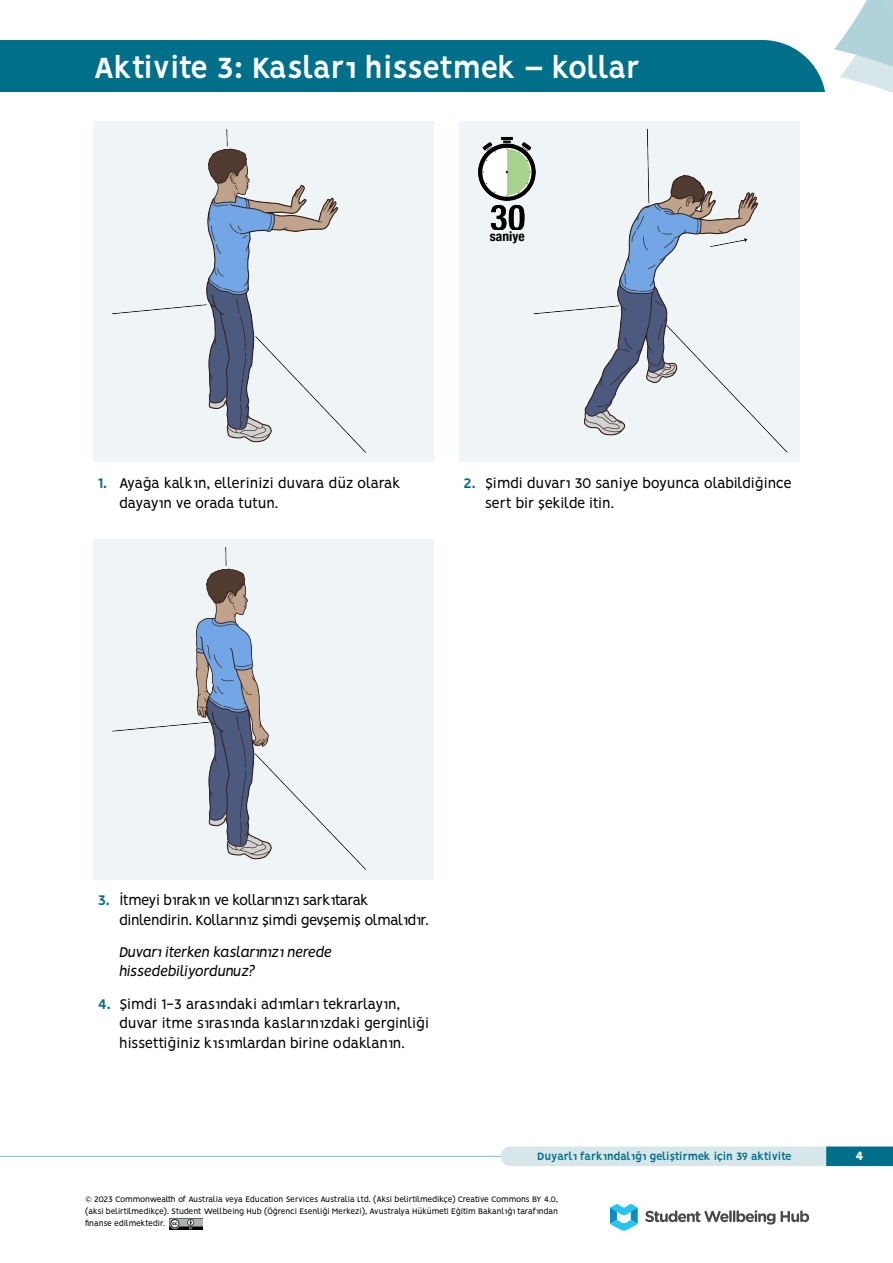
<style>
.page{position:relative;width:893px;height:1263px;background:#fff}
.page>*{position:absolute;margin:0;border:0;box-sizing:border-box;transform-origin:0 0}
.t1{font:700 33px "Vision";letter-spacing:-.03em;color:#fff}
.t2{font:15.75px/19.5px "Vision";color:#000}
.t3{font:15.75px/19.5px "Vision";letter-spacing:-.02em;color:#000}
.t4{font:italic 15.75px/19.5px "Vision";color:#000}
.t5{font:700 condensed 13.5px "Helvetica Neue";color:#000}
.t6{font:800 13.5px "Vision";color:#fff}
.t7{font:700 12px "Vision";color:#00708a}
.t8{font:9px/12px "Vision";letter-spacing:-.02em;color:#000;text-align:justify}
.s1{font-weight:700;color:#00708a}
</style>
<div class="page">
<hr style="left:0;top:1156px;width:893px;height:1px;background:#7ebcc6">
<div style="left:0;top:40px;width:826px;height:51px;background:#00708a"></div>
<div style="left:511px;top:1146px;width:382px;height:20px;background:#d6e6e9"></div>
<div style="left:826px;top:1146px;width:67px;height:20px;background:#00708a"></div>
<svg style="left:610px;top:1204px;width:28px;height:27px"></svg>
<svg style="left:645px;top:1210px;width:130px;height:14px"></svg>
<svg style="left:781px;top:1210px;width:28px;height:12px"></svg>
<svg style="left:834px;top:0;width:59px;height:93px"></svg>
<img style="left:170px;top:1218px;width:32px;height:11px">
<div style="left:94px;top:122px;width:340px;height:340px;background:#eff5f6"></div>
<img style="left:112px;top:130px;width:254px;height:323px">
<div style="left:459px;top:122px;width:340px;height:340px;background:#eff5f6"></div>
<img style="left:533px;top:130px;width:255px;height:323px">
<img style="left:478px;top:130px;width:72px;height:137px">
<div style="left:94px;top:539px;width:340px;height:340px;background:#eff5f6"></div>
<img style="left:112px;top:547px;width:254px;height:323px">
<div style="left:482px;top:231px;width:50px;height:15px;background:#eff5f6"></div>
<h1 class="t1" style="left:94px;top:48px;width:548px">Aktivite 3: Kasları hissetmek – kollar</h1>
<h3 class="t5" style="left:490px;top:228px;width:36px">saniye</h3>
<h2 class="t2" style="left:119px;top:475px;width:283px;text-indent:-21px"><span class="s1">1.</span> Ayağa kalkın, ellerinizi duvara düz olarak dayayın ve orada tutun.</h2>
<h2 class="t3" style="left:485px;top:475px;width:308px;text-indent:-21px"><span class="s1">2.</span> Şimdi duvarı 30 saniye boyunca olabildiğince sert bir şekilde itin.</h2>
<h2 class="t3" style="left:119px;top:892px;width:311px;text-indent:-21px"><span class="s1">3.</span> İtmeyi bırakın ve kollarınızı sarkıtarak dinlendirin. Kollarınız şimdi gevşemiş olmalıdır.</h2>
<h2 class="t4" style="left:119px;top:942px;width:214px">Duvarı iterken kaslarınızı nerede hissedebiliyordunuz?</h2>
<h2 class="t2" style="left:119px;top:995px;width:311px;text-indent:-21px"><span class="s1">4.</span> Şimdi 1-3 arasındaki adımları tekrarlayın, duvar itme sırasında kaslarınızdaki gerginliği hissettiğiniz kısımlardan birine odaklanın.</h2>
<h3 class="t7" style="left:537px;top:1149px;width:256px">Duyarlı farkındalığı geliştirmek için 39 aktivite</h3>
<h3 class="t6" style="left:856px;top:1148px;width:9px">4</h3>
<p class="t8" style="left:85px;top:1194px;width:475px">© 2023 Commonwealth of Australia veya Education Services Australia Ltd. (Aksi belirtilmedikçe) Creative Commons BY 4.0, (aksi belirtilmedikçe). Student Wellbeing Hub (Öğrenci Esenliği Merkezi), Avustralya Hükümeti Eğitim Bakanlığı tarafından finanse edilmektedir.</p>
</div>
